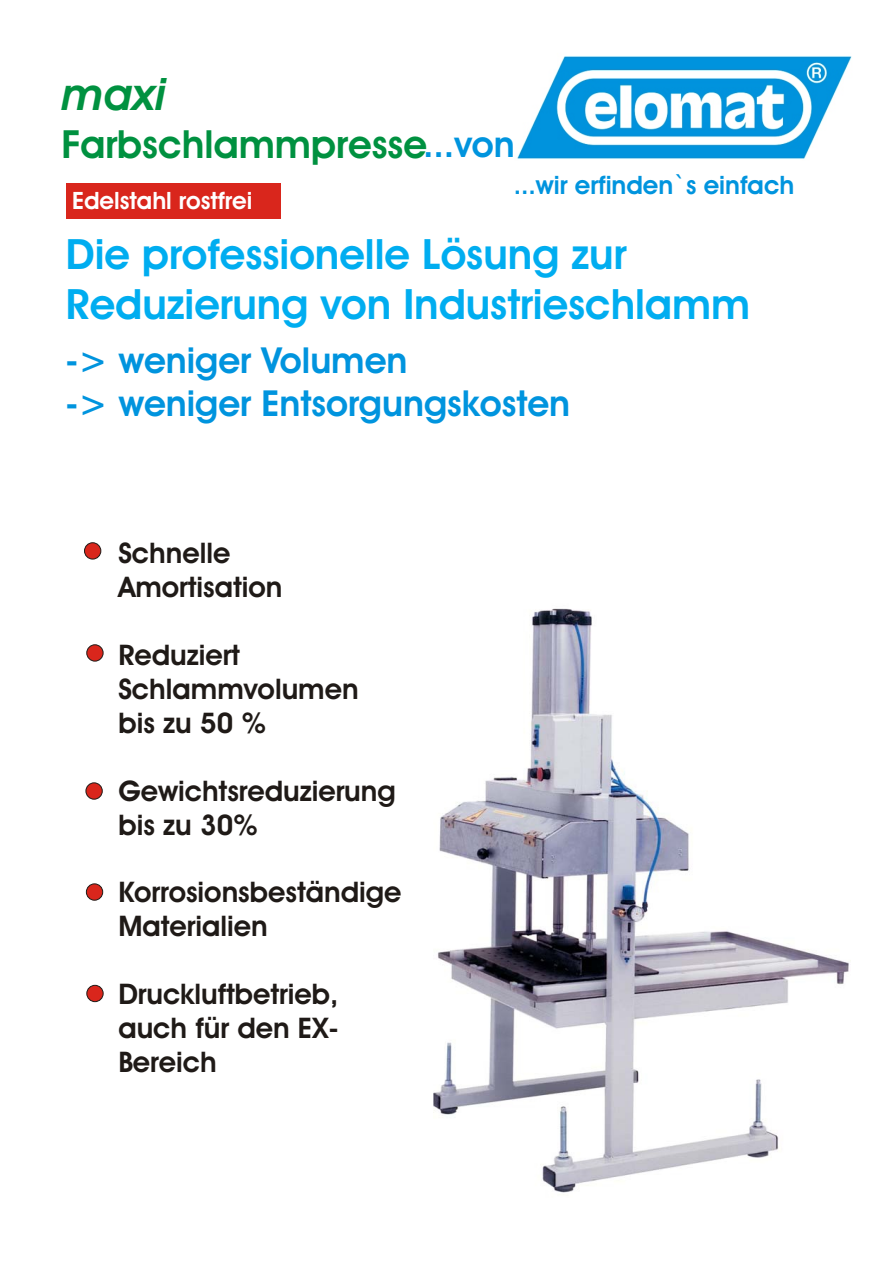
<style>
.page{position:relative;width:894px;height:1263px;background:#fff}
.page>*{position:absolute;margin:0;border:0;box-sizing:border-box;transform-origin:0 0}
.t1{font:italic 700 45px "Avant Garde Bk BT";color:#009140}
.t2{font:700 42px/50.1px "Avant Garde Bk BT";color:#00adf0}
.t3{font:700 39px "Avant Garde Bk BT";color:#009140}
.t4{font:700 36px/42.9px "Avant Garde Bk BT";color:#0094de}
.t5{font:700 28.5px/33.9px "Avant Garde Bk BT";color:#1f1a17}
.t6{font:700 25.5px "Avant Garde Bk BT";color:#0094de}
.t7{font:700 24px "Avant Garde Bk BT";color:#fff}
.s1{font-size:36px;color:#0094de}
</style>
<div class="page">
<img style="left:517px;top:56px;width:335px;height:103px">
<div style="left:87px;top:645px;width:16px;height:16px;background:#d9261c;border:1px solid #1f1a17;border-radius:50%"></div>
<div style="left:86px;top:783px;width:16px;height:16px;background:#d9261c;border:1px solid #1f1a17;border-radius:50%"></div>
<div style="left:84px;top:543px;width:17px;height:16px;background:#d9261c;border:1px solid #1f1a17;border-radius:50%"></div>
<div style="left:66px;top:183px;width:215px;height:35px;background:#d9261c"></div>
<img style="left:433px;top:608px;width:418px;height:585px">
<div style="left:86px;top:884px;width:17px;height:16px;background:#d9261c;border:1px solid #1f1a17;border-radius:50%"></div>
<div style="left:87px;top:985px;width:16px;height:17px;background:#d9261c;border:1px solid #1f1a17;border-radius:50%"></div>
<h1 class="t1" style="left:62px;top:76px;width:106px">maxi</h1>
<h3 class="t3" style="left:62px;top:128px;width:455px">Farbschlammpresse<span class="s1">...von</span></h3>
<p class="t7" style="left:72px;top:191px;width:182px">Edelstahl rostfrei</p>
<p class="t6" style="left:514px;top:174px;width:282px">...wir erfinden`s einfach</p>
<h2 class="t2" style="left:66px;top:233px;width:686px">Die professionelle Lösung zur<br>Reduzierung von Industrieschlamm</h2>
<p class="t4" style="left:66px;top:342px;width:506px">-&gt; weniger Volumen<br>-&gt; weniger Entsorgungskosten</p>
<p class="t5" style="left:118px;top:538px;width:166px">Schnelle<br>Amortisation</p>
<p class="t5" style="left:118px;top:640px;width:242px">Reduziert<br>Schlammvolumen bis zu 50 %</p>
<p class="t5" style="left:118px;top:776px;width:279px">Gewichtsreduzierung bis zu 30%</p>
<p class="t5" style="left:118px;top:878px;width:285px">Korrosionsbeständige<br>Materialien</p>
<p class="t5" style="left:118px;top:980px;width:222px;text-align:justify">Druckluftbetrieb, auch für den EX-Bereich</p>
</div>
